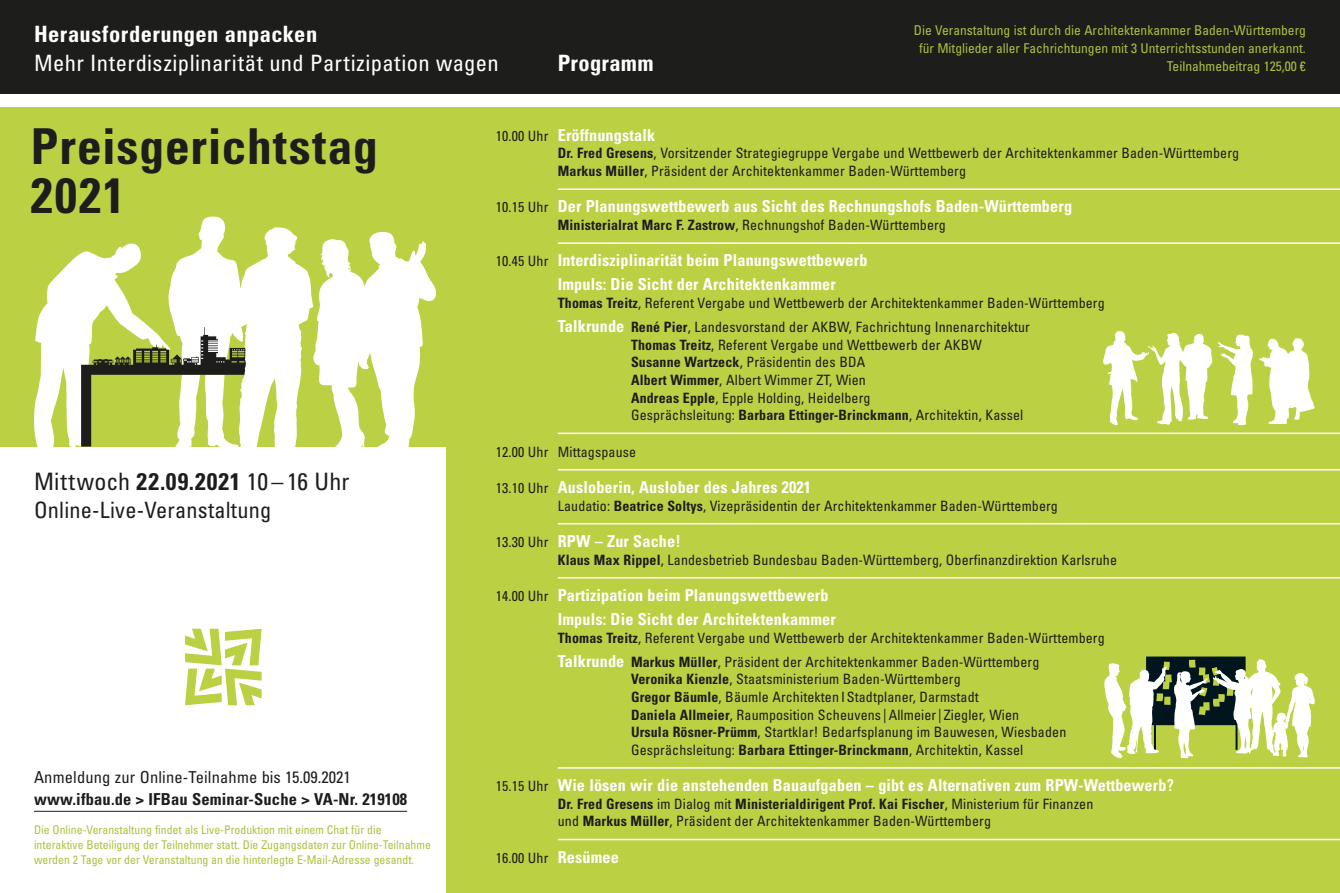
<style>
.page{position:relative;width:1340px;height:893px;background:#fff}
.page>*{position:absolute;margin:0;border:0;box-sizing:border-box;transform-origin:0 0}
.t1{font:700 condensed 49.5px/49.5px "Univers LT Pro";letter-spacing:.02em;color:#1d1d1b}
.t2{font:condensed 24px "Univers";letter-spacing:.01em;color:#1d1d1b}
.t3{font:condensed 22.5px "Univers LT Pro";letter-spacing:.02em;color:#fff}
.t4{font:700 condensed 22.5px "Univers LT Pro";letter-spacing:.02em;color:#fff}
.t5{font:condensed 22.5px "Univers";letter-spacing:.01em;color:#1d1d1b}
.t6{font:700 condensed 16.5px/24px "Univers LT Pro";letter-spacing:.01em;color:#fff}
.t7{font:700 condensed 16.5px "Univers LT Pro";letter-spacing:.01em;color:#1d1d1b}
.t8{font:condensed 16.5px "Univers";letter-spacing:.01em;color:#1d1d1b}
.t9{font:condensed 14.25px/17.7px "Univers LT Pro";letter-spacing:.01em;color:#1d1d1b}
.t10{font:condensed 13.5px/18px "Univers";color:#adc13e;text-align:center}
.t11{font:condensed 13.5px "Univers LT Pro";color:#adc13e}
.t12{font:condensed 12px/15px "Univers";color:#adc13e}
.s1{font-weight:700}
.s2{font-family:"Univers LT Pro"}
.s3{font-weight:400;font-size:14.25px;color:#1d1d1b}
.s4{font-weight:700;font-size:16.5px;color:#fff}
.s5{font-family:"Univers";font-weight:700}
</style>
<div class="page">
<div style="left:446px;top:96px;width:893px;height:797px;background:#bbd143"></div>
<div style="left:0;top:0;width:446px;height:446px;background:#bbd143"></div>
<div style="left:0;top:0;width:1339px;height:96px;background:#1d1d1b"></div>
<hr style="left:558px;top:188px;width:781px;height:2px;background:#fff">
<hr style="left:558px;top:242px;width:781px;height:2px;background:#fff">
<hr style="left:558px;top:433px;width:781px;height:1px;background:#fff">
<hr style="left:558px;top:469px;width:781px;height:1px;background:#fff">
<hr style="left:558px;top:523px;width:781px;height:1px;background:#fff">
<hr style="left:558px;top:577px;width:781px;height:1px;background:#fff">
<hr style="left:558px;top:767px;width:781px;height:2px;background:#fff">
<hr style="left:558px;top:839px;width:781px;height:1px;background:#fff">
<svg style="left:33px;top:216px;width:403px;height:231px"></svg>
<div style="left:0;top:95px;width:1339px;height:12px;background:#fff"></div>
<svg style="left:1258px;top:338px;width:56px;height:86px"></svg>
<svg style="left:1103px;top:331px;width:149px;height:95px"></svg>
<hr style="left:34px;top:811px;width:373px;height:1px;background:#1d1d1b">
<svg style="left:185px;top:629px;width:76px;height:76px"></svg>
<svg style="left:1104px;top:656px;width:210px;height:103px"></svg>
<h3 class="t4" style="left:34px;top:20px;width:285px">Herausforderungen anpacken</h3>
<h3 class="t3" style="left:34px;top:49px;width:466px">Mehr Interdisziplinarität und Partizipation wagen</h3>
<h3 class="t4" style="left:557px;top:49px;width:98px">Programm</h3>
<p class="t10" style="left:913px;top:21px;width:393px">Die Veranstaltung ist durch die Architektenkammer Baden-Württemberg für Mitglieder aller Fachrichtungen mit 3 Unterrichtsstunden anerkannt.</p>
<p class="t11" style="left:1166px;top:57px;width:140px">Teilnahmebeitrag 125,00 €</p>
<h1 class="t1" style="left:31px;top:120px;width:348px">Preisgerichtstag<br>2021</h1>
<h2 class="t2" style="left:34px;top:466px;width:317px">Mittwoch <span class="s1">22.09.2021</span> 10 – 16 Uhr</h2>
<h3 class="t5" style="left:34px;top:496px;width:239px">Online-Live-Veranstaltung</h3>
<p class="t8" style="left:34px;top:766px;width:318px">Anmeldung zur Online-Teilnahme <span class="s2">bis 15.09.2021</span></p>
<p class="t7" style="left:34px;top:789px;width:374px">www.ifbau.de &gt; IFBau Seminar-Suche &gt; VA-Nr. 219108</p>
<p class="t12" style="left:34px;top:822px;width:398px">Die Online-Veranstaltung findet als Live-Produktion mit einem Chat für die interaktive Beteiligung der Teilnehmer statt. Die Zugangsdaten zur Online-Teilnahme werden 2 Tage vor der Veranstaltung an die hinterlegte E-Mail-Adresse gesandt.</p>
<p class="t6" style="left:496px;top:123px;width:161px"><span class="s3">10.00 Uhr</span> Eröffnungstalk</p>
<p class="t9" style="left:558px;top:144px;width:683px"><span class="s1">Dr. Fred Gresens</span>, Vorsitzender Strategiegruppe Vergabe und Wettbewerb der Architektenkammer Baden-Württemberg<br><span class="s1">Markus Müller</span>, Präsident der Architektenkammer Baden-Württemberg</p>
<p class="t6" style="left:496px;top:194px;width:578px"><span class="s3">10.15 Uhr</span> Der Planungswettbewerb aus Sicht des Rechnungshofs Baden-Württemberg</p>
<p class="t9" style="left:558px;top:216px;width:389px"><span class="s1">Ministerialrat Marc F. Zastrow</span>, Rechnungshof Baden-Württemberg</p>
<p class="t6" style="left:558px;top:248px;width:311px;text-indent:-62px"><span class="s3">10.45 Uhr</span> Interdisziplinarität beim Planungswettbewerb<br>Impuls: Die Sicht der Architektenkammer</p>
<p class="t9" style="left:558px;top:291px;width:548px;line-height:24px"><span class="s1">Thomas Treitz</span>, Referent Vergabe und Wettbewerb der Architektenkammer Baden-Württemberg<br><span class="s4">Talkrunde</span> <span class="s1">René Pier</span>, Landesvorstand der AKBW, Fachrichtung Innenarchitektur</p>
<p class="t9" style="left:631px;top:335px;width:394px"><span class="s1">Thomas Treitz</span>, Referent Vergabe und Wettbewerb der AKBW <span class="s1">Susanne Wartzeck</span>, Präsidentin des BDA<br><span class="s1">Albert Wimmer</span>, Albert Wimmer ZT, Wien<br><span class="s1">Andreas Epple</span>, Epple Holding, Heidelberg<br>Gesprächsleitung: <span class="s1">Barbara Ettinger-Brinckmann</span>, Architektin, Kassel</p>
<p class="t9" style="left:496px;top:442px;width:142px">12.00 Uhr Mittagspause</p>
<p class="t6" style="left:496px;top:475px;width:317px"><span class="s3">13.10 Uhr</span> Ausloberin, Auslober des Jahres 2021</p>
<p class="t9" style="left:558px;top:496px;width:501px">Laudatio: <span class="s1">Beatrice Soltys</span>, Vizepräsidentin der Architektenkammer Baden-Württemberg</p>
<p class="t6" style="left:496px;top:529px;width:186px"><span class="s3">13.30 Uhr</span> RPW – Zur Sache!</p>
<p class="t9" style="left:558px;top:550px;width:560px"><span class="s1">Klaus Max Rippel</span>, Landesbetrieb Bundesbau Baden-Württemberg, Oberfinanzdirektion Karlsruhe</p>
<p class="t6" style="left:558px;top:583px;width:279px;text-indent:-62px"><span class="s3">14.00 Uhr</span> Partizipation beim Planungswettbewerb<br>Impuls: Die Sicht der Architektenkammer</p>
<p class="t9" style="left:558px;top:625px;width:548px;line-height:24px"><span class="s1">Thomas Treitz</span>, Referent Vergabe und Wettbewerb der Architektenkammer Baden-Württemberg<br><span class="s4">Talkrunde</span> <span class="s5">Markus Müller</span>, Präsident der Architektenkammer Baden-Württemberg</p>
<p class="t9" style="left:631px;top:670px;width:437px"><span class="s5">Veronika Kienzle</span>, Staatsministerium Baden-Württemberg<br><span class="s5">Gregor Bäumle</span>, Bäumle Architekten I Stadtplaner, Darmstadt<br><span class="s1">Daniela Allmeier</span>, Raumposition Scheuvens |Allmeier| Ziegler, Wien<br><span class="s1">Ursula Rösner-Prümm</span>, Startklar! Bedarfsplanung im Bauwesen, Wiesbaden Gesprächsleitung: <span class="s1">Barbara Ettinger-Brinckmann</span>, Architektin, Kassel</p>
<p class="t6" style="left:496px;top:773px;width:679px"><span class="s3">15.15 Uhr</span> Wie lösen wir die anstehenden Bauaufgaben – gibt es Alternativen zum RPW-Wettbewerb?</p>
<p class="t9" style="left:558px;top:794px;width:537px"><span class="s1">Dr. Fred Gresens</span> im Dialog mit <span class="s1">Ministerialdirigent Prof. Kai Fischer</span>, Ministerium für Finanzen und <span class="s1">Markus Müller</span>, Präsident der Architektenkammer Baden-Württemberg</p>
<p class="t9" style="left:496px;top:848px;width:125px">16.00 Uhr <span class="s4">Resümee</span></p>
</div>
